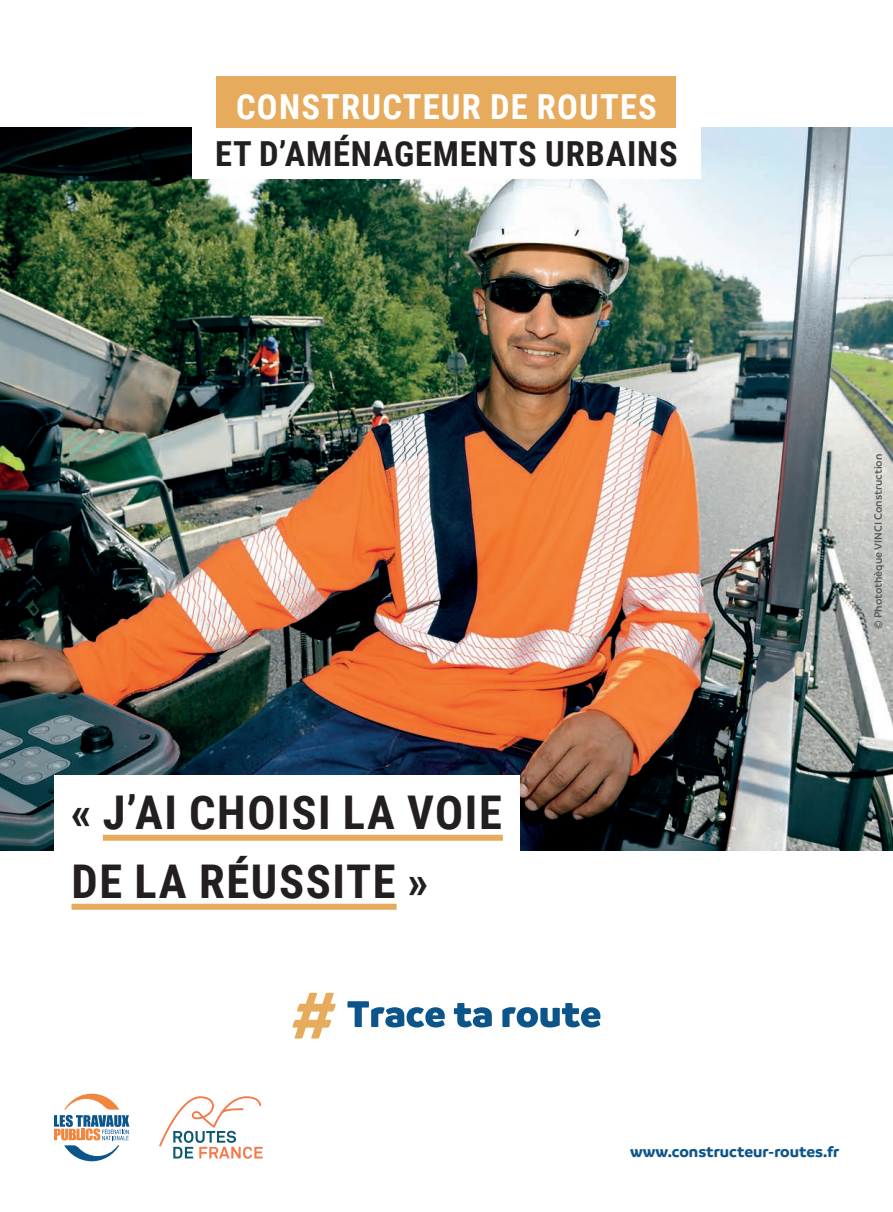
<style>
.page{position:relative;width:893px;height:1212px;background:#fff}
.page>*{position:absolute;margin:0;border:0;box-sizing:border-box;transform-origin:0 0}
.t1{font:700 46.5px/69px "Roboto Condensed";letter-spacing:.035em;color:#231f20}
.t2{font:700 34.5px "Roboto Condensed";letter-spacing:.025em;color:#231f20}
.t3{font:700 34.5px "Roboto Condensed";letter-spacing:.035em;color:#fff}
.t4{font:700 16.5px "Branding";color:#0b558b}
.t5{font:600 11.25px "Branding";color:#57585a}
</style>
<div class="page">
<img style="left:0;top:128px;width:893px;height:722px">
<svg style="left:64px;top:1094px;width:55px;height:15px"></svg>
<svg style="left:54px;top:1115px;width:75px;height:46px"></svg>
<div style="left:192px;top:123px;width:509px;height:56px;background:#fff"></div>
<div style="left:217px;top:77px;width:459px;height:51px;background:#e6ab5d"></div>
<div style="left:54px;top:775px;width:466px;height:85px;background:#fff"></div>
<div style="left:103px;top:835px;width:400px;height:6px;background:#e6ab5d"></div>
<div style="left:72px;top:904px;width:325px;height:6px;background:#e6ab5d"></div>
<svg style="left:293px;top:993px;width:43px;height:45px"></svg>
<svg style="left:347px;top:1001px;width:98px;height:26px"></svg>
<svg style="left:454px;top:1003px;width:38px;height:24px"></svg>
<svg style="left:502px;top:1003px;width:98px;height:24px"></svg>
<svg style="left:159px;top:1096px;width:104px;height:63px"></svg>
<p class="t3" style="left:236px;top:82px;width:422px">CONSTRUCTEUR DE ROUTES</p>
<p class="t2" style="left:215px;top:129px;width:464px">ET D’AMÉNAGEMENTS URBAINS</p>
<p class="t1" style="left:71px;top:776px;width:433px">« J’AI CHOISI LA VOIE<br>DE LA RÉUSSITE »</p>
<p class="t5" style="left:872px;top:629px;width:177px;rotate:-90deg">© Photothèque VINCI Construction</p>
<p class="t4" style="left:630px;top:1142px;width:211px">www.constructeur-routes.fr</p>
</div>
